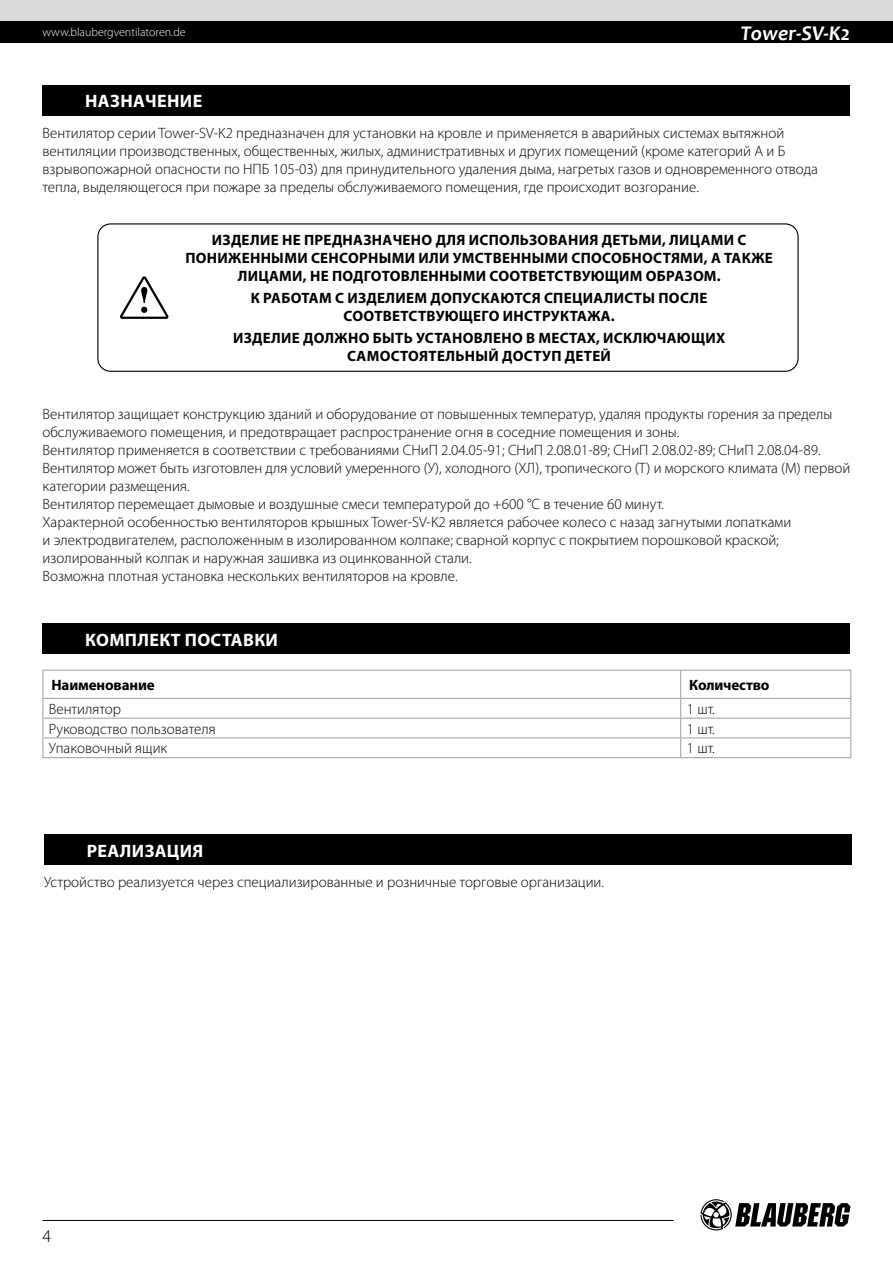
<style>
.page{position:relative;width:893px;height:1263px;background:#fff}
.page>*{position:absolute;margin:0;border:0;box-sizing:border-box;transform-origin:0 0}
.t1{font:italic 700 21px "Candara";color:#fff}
.t2{font:700 18px "Myriad Pro";letter-spacing:.02em;color:#fff}
.t3{font:300 18px "Myriad Pro";color:#000}
.t4{font:300 15px/18px "Myriad Pro";color:#000}
.t5{font:700 15px/18px "Myriad Pro";letter-spacing:.02em;color:#000;text-align:center}
.t6{font:700 15px "Myriad Pro";letter-spacing:-.01em;color:#000}
.t7{font:300 12px "Myriad Pro";color:#fff}
</style>
<div class="page">
<div style="left:97px;top:223px;width:702px;height:149px;border:1px solid #000;border-radius:13px"></div>
<svg style="left:120px;top:276px;width:49px;height:43px"></svg>
<div style="left:43px;top:624px;width:807px;height:30px;background:#000"></div>
<div style="left:44px;top:834px;width:808px;height:31px;background:#000"></div>
<div style="left:43px;top:85px;width:807px;height:31px;background:#000"></div>
<hr style="left:43px;top:670px;width:638px;height:1px;background:#9d9d9c">
<hr style="left:681px;top:670px;width:170px;height:1px;background:#9d9d9c">
<hr style="left:43px;top:698px;width:638px;height:1px;background:#9d9d9c">
<hr style="left:681px;top:698px;width:170px;height:1px;background:#9d9d9c">
<hr style="left:43px;top:718px;width:638px;height:1px;background:#9d9d9c">
<hr style="left:681px;top:718px;width:170px;height:1px;background:#9d9d9c">
<hr style="left:43px;top:737px;width:638px;height:1px;background:#9d9d9c">
<svg style="left:43px;top:670px;width:1px;height:87px"></svg>
<hr style="left:681px;top:737px;width:170px;height:1px;background:#9d9d9c">
<svg style="left:680px;top:670px;width:1px;height:87px"></svg>
<svg style="left:850px;top:670px;width:1px;height:87px"></svg>
<hr style="left:43px;top:757px;width:638px;height:1px;background:#9d9d9c">
<hr style="left:681px;top:757px;width:170px;height:1px;background:#9d9d9c">
<div style="left:0;top:0;width:893px;height:21px;background:#dadada"></div>
<div style="left:0;top:21px;width:893px;height:22px;background:#000"></div>
<svg style="left:700px;top:1199px;width:150px;height:31px"></svg>
<hr style="left:43px;top:1220px;width:631px;height:1px;background:#000">
<p class="t7" style="left:43px;top:26px;width:145px">www.blaubergventilatoren.de</p>
<h1 class="t1" style="left:740px;top:20px;width:112px">Tower-SV-K2</h1>
<p class="t2" style="left:85px;top:89px;width:119px">НАЗНАЧЕНИЕ</p>
<p class="t4" style="left:43px;top:124px;width:777px">Вентилятор серии Tower-SV-K2 предназначен для установки на кровле и применяется в аварийных системах вытяжной вентиляции производственных, общественных, жилых, административных и других помещений (кроме категорий А и Б взрывопожарной опасности по НПБ 105-03) для принудительного удаления дыма, нагретых газов и одновременного отвода тепла, выделяющегося при пожаре за пределы обслуживаемого помещения, где происходит возгорание.</p>
<p class="t5" style="left:185px;top:230px;width:589px">ИЗДЕЛИЕ НЕ ПРЕДНАЗНАЧЕНО ДЛЯ ИСПОЛЬЗОВАНИЯ ДЕТЬМИ, ЛИЦАМИ С<br>ПОНИЖЕННЫМИ СЕНСОРНЫМИ ИЛИ УМСТВЕННЫМИ СПОСОБНОСТЯМИ, А ТАКЖЕ<br>ЛИЦАМИ, НЕ ПОДГОТОВЛЕННЫМИ СООТВЕТСТВУЮЩИМ ОБРАЗОМ.</p>
<p class="t5" style="left:251px;top:289px;width:458px">К РАБОТАМ С ИЗДЕЛИЕМ ДОПУСКАЮТСЯ СПЕЦИАЛИСТЫ ПОСЛЕ<br>СООТВЕТСТВУЮЩЕГО ИНСТРУКТАЖА.</p>
<p class="t5" style="left:233px;top:329px;width:494px">ИЗДЕЛИЕ ДОЛЖНО БЫТЬ УСТАНОВЛЕНО В МЕСТАХ, ИСКЛЮЧАЮЩИХ<br>САМОСТОЯТЕЛЬНЫЙ ДОСТУП ДЕТЕЙ</p>
<p class="t4" style="left:43px;top:406px;width:809px">Вентилятор защищает конструкцию зданий и оборудование от повышенных температур, удаляя продукты горения за пределы обслуживаемого помещения, и предотвращает распространение огня в соседние помещения и зоны.<br>Вентилятор применяется в соответствии с требованиями СНиП 2.04.05-91; СНиП 2.08.01-89; СНиП 2.08.02-89; СНиП 2.08.04-89.<br>Вентилятор может быть изготовлен для условий умеренного (У), холодного (ХЛ), тропического (Т) и морского климата (М) первой категории размещения.<br>Вентилятор перемещает дымовые и воздушные смеси температурой до +600 °С в течение 60 минут.<br>Характерной особенностью вентиляторов крышных Tower-SV-K2 является рабочее колесо с назад загнутыми лопатками<br>и электродвигателем, расположенным в изолированном колпаке; сварной корпус с покрытием порошковой краской; изолированный колпак и наружная зашивка из оцинкованной стали.<br>Возможна плотная установка нескольких вентиляторов на кровле.</p>
<p class="t2" style="left:85px;top:628px;width:194px">КОМПЛЕКТ ПОСТАВКИ</p>
<p class="t6" style="left:51px;top:675px;width:105px">Наименование</p>
<p class="t6" style="left:689px;top:675px;width:82px">Количество</p>
<p class="t4" style="left:49px;top:700px;width:74px">Вентилятор</p>
<p class="t4" style="left:687px;top:700px;width:30px">1 шт.</p>
<p class="t4" style="left:49px;top:720px;width:168px">Руководство пользователя</p>
<p class="t4" style="left:687px;top:720px;width:30px">1 шт.</p>
<p class="t4" style="left:49px;top:740px;width:120px">Упаковочный ящик</p>
<p class="t4" style="left:687px;top:740px;width:30px">1 шт.</p>
<p class="t2" style="left:87px;top:839px;width:118px">РЕАЛИЗАЦИЯ</p>
<p class="t4" style="left:44px;top:873px;width:562px">Устройство реализуется через специализированные и розничные торговые организации.</p>
<p class="t3" style="left:43px;top:1226px;width:10px">4</p>
</div>
